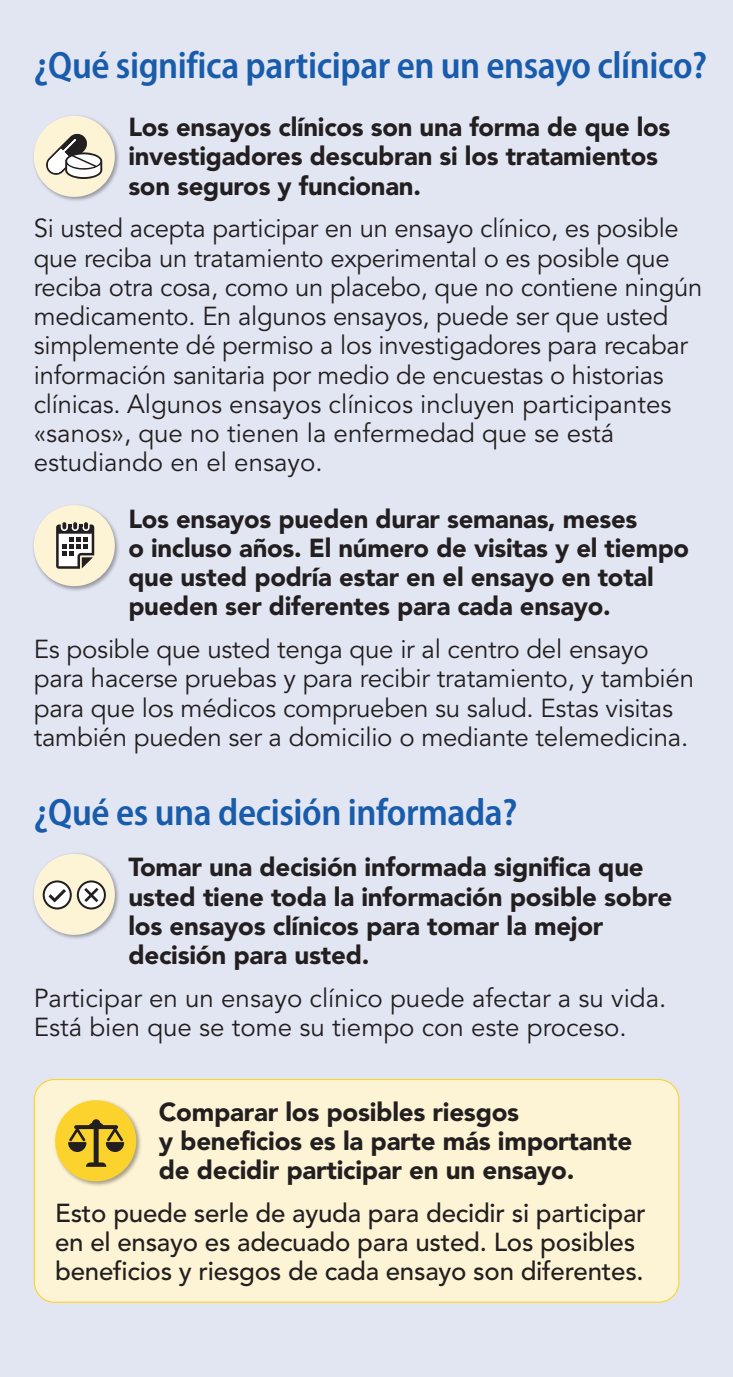
<style>
.page{position:relative;width:733px;height:1377px;background:#fff}
.page>*{position:absolute;margin:0;border:0;box-sizing:border-box;transform-origin:0 0}
.subhead{font:38.25px "Myriad Variable Concept";letter-spacing:-.01em;color:#185cab}
.body_copy{font:25.88px/29.2px "Avenir LT Std";letter-spacing:-.01em;color:#231f20}
.body_copy-2{font:900 25.88px/29.2px "Avenir LT Std";letter-spacing:-.01em;color:#231f20}
.body_copy-3{font:500 25.88px/29.2px "Avenir LT Std";letter-spacing:-.01em;color:#231f20}
</style>
<div class="page">
<div style="left:0;top:0;width:732px;height:1377px;background:#e2e6f3"></div>
<div style="left:32px;top:114px;width:89px;height:89px;background:#231f20;opacity:.4"></div>
<div style="left:34px;top:116px;width:81px;height:81px;background:#fdf4d5;border-radius:50%"></div>
<svg style="left:46px;top:134px;width:56px;height:45px"></svg>
<div style="left:32px;top:503px;width:88px;height:89px;background:#231f20;opacity:.4"></div>
<div style="left:34px;top:505px;width:81px;height:81px;background:#fdf4d5;border-radius:50%"></div>
<svg style="left:56px;top:522px;width:38px;height:47px;background:#979490"></svg>
<div style="left:32px;top:852px;width:88px;height:88px;background:#231f20;opacity:.4"></div>
<div style="left:34px;top:854px;width:81px;height:81px;background:#fdf4d5;border-radius:50%"></div>
<svg style="left:43px;top:880px;width:63px;height:30px"></svg>
<div style="left:34px;top:1080px;width:644px;height:222px;background:#fdf4d5;border-radius:20px"></div>
<div style="left:53px;top:1098px;width:89px;height:89px;background:#231f20;opacity:.4"></div>
<div style="left:55px;top:1100px;width:81px;height:81px;background:#fcd32d;border-radius:50%"></div>
<svg style="left:68px;top:1119px;width:56px;height:48px"></svg>
<div style="left:34px;top:1079px;width:645px;height:224px;border:1px solid #fcd32d;border-radius:20px"></div>
<p class="subhead" style="left:34px;top:42px;width:674px">¿Qué significa participar en un ensayo clínico?</p>
<p class="body_copy-2" style="left:128px;top:112px;width:543px">Los ensayos clínicos son una forma de que los investigadores descubran si los tratamientos son seguros y funcionan.</p>
<p class="body_copy" style="left:34px;top:215px;width:670px">Si usted acepta participar en un ensayo clínico, es posible que reciba un tratamiento experimental o es posible que reciba otra cosa, como un placebo, que no contiene ningún medicamento. En algunos ensayos, puede ser que usted simplemente dé permiso a los investigadores para recabar información sanitaria por medio de encuestas o historias clínicas. Algunos ensayos clínicos incluyen participantes «sanos», que no tienen la enfermedad que se está estudiando en el ensayo.</p>
<p class="body_copy-2" style="left:128px;top:504px;width:562px">Los ensayos pueden durar semanas, meses<br>o incluso años. El número de visitas y el tiempo que usted podría estar en el ensayo en total pueden ser diferentes para cada ensayo.</p>
<p class="body_copy" style="left:34px;top:635px;width:661px">Es posible que usted tenga que ir al centro del ensayo para hacerse pruebas y para recibir tratamiento, y también para que los médicos comprueben su salud. Estas visitas también pueden ser a domicilio o mediante telemedicina.</p>
<p class="subhead" style="left:34px;top:789px;width:485px">¿Qué es una decisión informada?</p>
<p class="body_copy-2" style="left:128px;top:853px;width:545px">Tomar una decisión informada significa que usted tiene toda la información posible sobre los ensayos clínicos para tomar la mejor decisión para usted.</p>
<p class="body_copy" style="left:34px;top:984px;width:634px">Participar en un ensayo clínico puede afectar a su vida.<br>Está bien que se tome su tiempo con este proceso.</p>
<p class="body_copy-2" style="left:159px;top:1097px;width:475px">Comparar los posibles riesgos<br>y beneficios es la parte más importante de decidir participar en un ensayo.</p>
<p class="body_copy-3" style="left:55px;top:1199px;width:592px">Esto puede serle de ayuda para decidir si participar en el ensayo es adecuado para usted. Los posibles beneficios y riesgos de cada ensayo son diferentes.</p>
</div>
